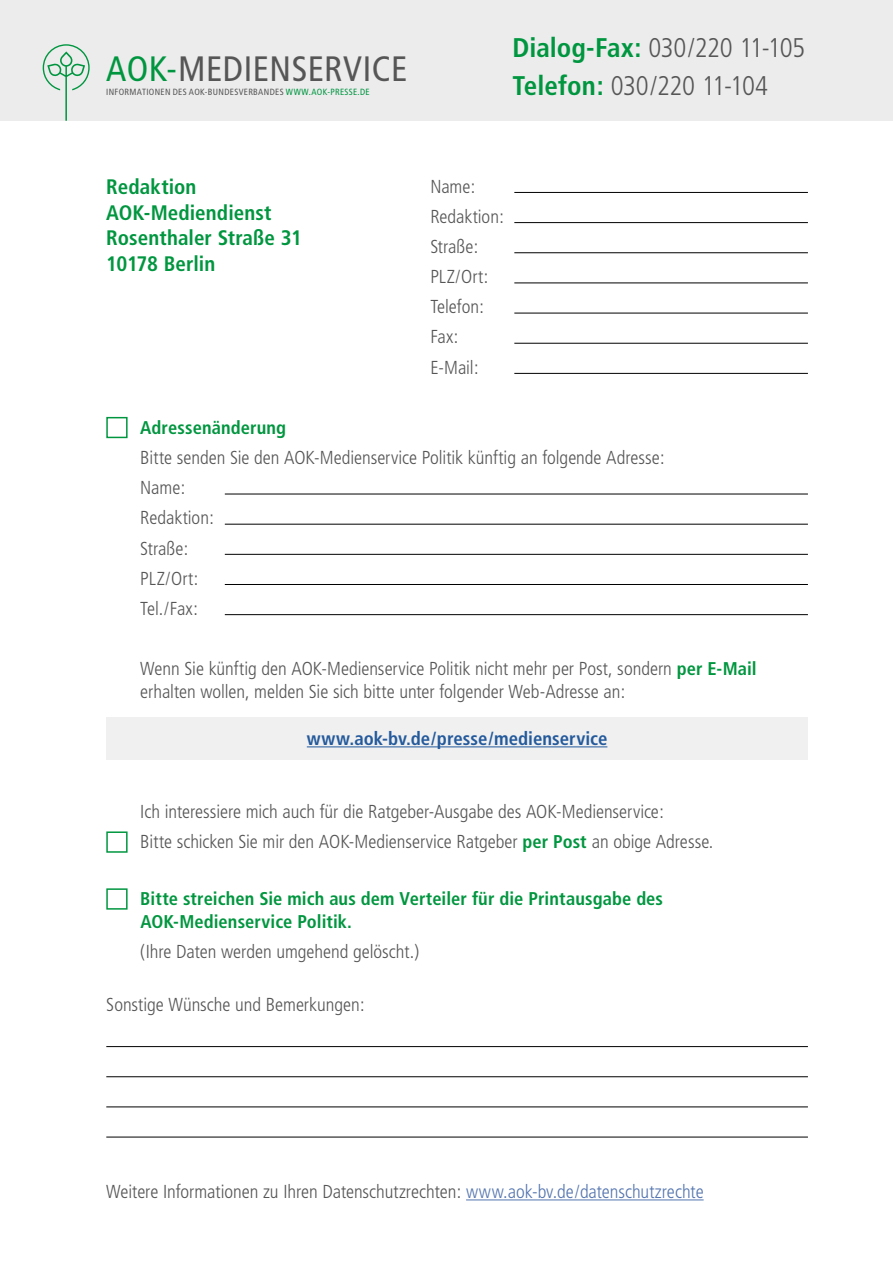
<style>
.page{position:relative;width:893px;height:1263px;background:#fff}
.page>*{position:absolute;margin:0;border:0;box-sizing:border-box;transform-origin:0 0}
.t1{font:condensed 35.25px "Frutiger";letter-spacing:.015em;color:#565656}
.t2{font:300 condensed 27px/37.5px "Frutiger";letter-spacing:-.015em;color:#565656}
.t3{font:700 condensed 21px/25.5px "Frutiger";letter-spacing:.005em;color:#00963f}
.t4{font:300 condensed 18.75px/30.2px "Frutiger";letter-spacing:-.005em;color:#565656}
.t5{font:700 condensed 18.75px "Frutiger";color:#245a9c}
.t6{font:700 condensed 18.45px/22.5px "Frutiger";letter-spacing:.005em;color:#00963f}
.t7{font:condensed 9px "Frutiger";letter-spacing:.035em;color:#565656}
.s1{color:#00963f}
.s2{font-weight:700;color:#00963f}
.s3{font-weight:700;font-size:18.45px;color:#00963f}
.s4{color:#5475af}
</style>
<div class="page">
<div style="left:0;top:0;width:893px;height:121px;background:#ececed"></div>
<svg style="left:43px;top:44px;width:47px;height:77px"></svg>
<hr style="left:466px;top:1199px;width:238px;height:1px;background:#5475af">
<hr style="left:514px;top:192px;width:294px;height:1px;background:#000">
<hr style="left:514px;top:222px;width:294px;height:1px;background:#000">
<hr style="left:514px;top:252px;width:294px;height:1px;background:#000">
<hr style="left:514px;top:283px;width:294px;height:1px;background:#000">
<hr style="left:514px;top:313px;width:294px;height:1px;background:#000">
<hr style="left:514px;top:343px;width:294px;height:1px;background:#000">
<hr style="left:514px;top:373px;width:294px;height:1px;background:#000">
<div style="left:106px;top:417px;width:22px;height:21px;border:2px solid #00963f"></div>
<hr style="left:225px;top:494px;width:583px;height:1px;background:#000">
<hr style="left:225px;top:524px;width:583px;height:1px;background:#000">
<hr style="left:225px;top:554px;width:583px;height:1px;background:#000">
<hr style="left:225px;top:584px;width:583px;height:1px;background:#000">
<hr style="left:225px;top:614px;width:583px;height:1px;background:#000">
<div style="left:106px;top:717px;width:702px;height:43px;background:#f0f0f0"></div>
<hr style="left:307px;top:746px;width:300px;height:1px;background:#245a9c">
<div style="left:106px;top:831px;width:22px;height:22px;border:2px solid #00963f"></div>
<div style="left:106px;top:888px;width:22px;height:22px;border:2px solid #00963f"></div>
<hr style="left:106px;top:1046px;width:702px;height:1px;background:#000">
<hr style="left:106px;top:1076px;width:702px;height:1px;background:#000">
<hr style="left:106px;top:1107px;width:702px;height:1px;background:#000">
<hr style="left:106px;top:1137px;width:702px;height:1px;background:#000">
<h1 class="t1" style="left:106px;top:48px;width:303px"><span class="s1">AOK-</span>MEDIENSERVICE</h1>
<p class="t7" style="left:106px;top:86px;width:265px">INFORMATIONEN DES AOK-BUNDESVERBANDES <span class="s1">WWW.AOK-PRESSE.DE</span></p>
<h2 class="t2" style="left:512px;top:30px;width:294px"><span class="s2">Dialog-Fax:</span> 030/220 11-105<br><span class="s2">Telefon:</span> 030/220 11-104</h2>
<p class="t3" style="left:106px;top:174px;width:197px">Redaktion<br>AOK-Mediendienst<br>Rosenthaler Straße 31<br>10178 Berlin</p>
<p class="t4" style="left:430px;top:171px;width:75px">Name:<br>Redaktion:<br>Straße:<br>PLZ/Ort:<br>Telefon:<br>Fax:<br>E-Mail:</p>
<p class="t6" style="left:140px;top:416px;width:147px">Adressenänderung</p>
<p class="t4" style="left:140px;top:443px;width:526px">Bitte senden Sie den AOK-Medienservice Politik künftig an folgende Adresse:<br>Name:<br>Redaktion:<br>Straße:<br>PLZ/Ort:<br>Tel./Fax:</p>
<p class="t4" style="left:140px;top:658px;width:618px;line-height:22.5px">Wenn Sie künftig den AOK-Medienservice Politik nicht mehr per Post, sondern <span class="s3">per E-Mail </span>erhalten wollen, melden Sie sich bitte unter folgender Web-Adresse an:</p>
<p class="t5" style="left:307px;top:727px;width:302px">www.aok-bv.de/presse/medienservice</p>
<p class="t4" style="left:140px;top:797px;width:575px">Ich interessiere mich auch für die Ratgeber-Ausgabe des AOK-Medienservice:<br>Bitte schicken Sie mir den AOK-Medienservice Ratgeber <span class="s3">per Post</span> an obige Adresse.</p>
<p class="t6" style="left:140px;top:888px;width:524px">Bitte streichen Sie mich aus dem Verteiler für die Printausgabe des<br>AOK-Medienservice Politik.</p>
<p class="t4" style="left:140px;top:937px;width:280px">(Ihre Daten werden umgehend gelöscht.)</p>
<p class="t4" style="left:106px;top:989px;width:260px">Sonstige Wünsche und Bemerkungen:</p>
<p class="t4" style="left:106px;top:1177px;width:599px">Weitere Informationen zu Ihren Datenschutzrechten: <span class="s4">www.aok-bv.de/datenschutzrechte</span></p>
</div>
